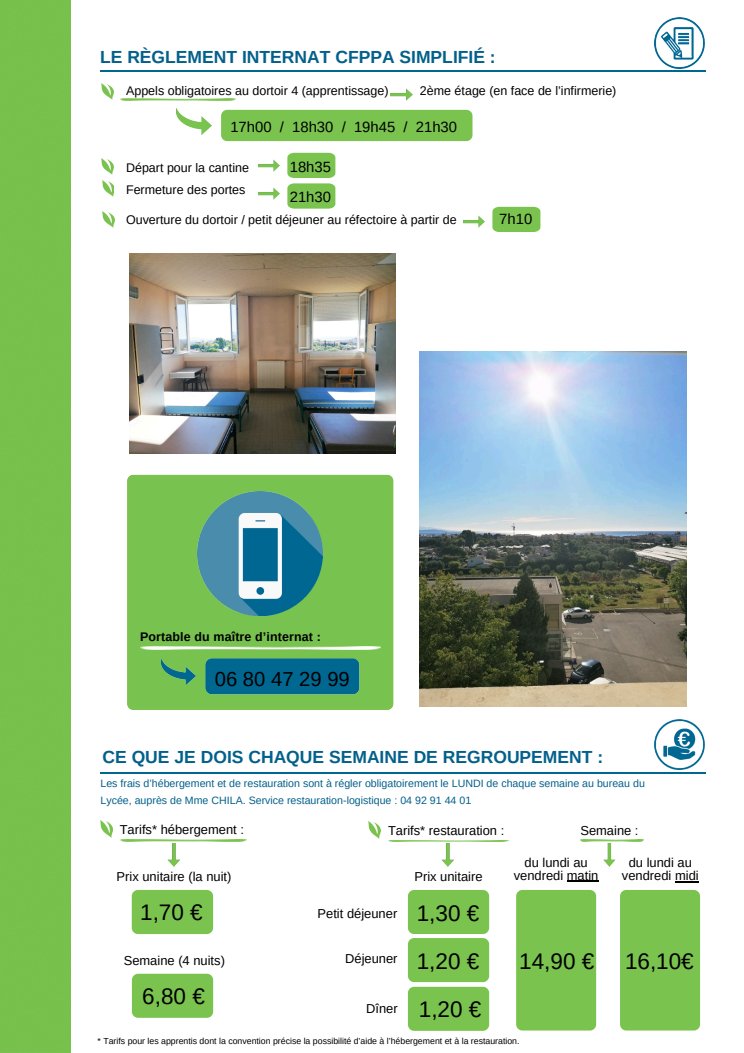
<style>
.page{position:relative;width:744px;height:1053px;background:#fff}
.page>*{position:absolute;margin:0;border:0;box-sizing:border-box;transform-origin:0 0}
.t1{font:22.48px "Arimo";color:#000}
.t2{font:20.24px "Arimo";color:#000}
.t3{font:700 17.48px "Arimo";color:#03608b}
.t4{font:14.84px "Arimo";color:#000}
.t5{font:12.92px/12.9px "Arimo";color:#000;text-align:center}
.t6{font:12.48px/22.5px "Arimo";color:#000}
.t7{font:700 12.44px "Arimo";letter-spacing:.01em;color:#000}
.t8{font:10.64px "Arimo";color:#03608b}
.t9{font:8.76px "Arimo";color:#000}
</style>
<div class="page">
<img style="left:70px;top:0;width:636px;height:1052px">
<div style="left:0;top:0;width:70px;height:1052px;background:#78c14d"></div>
<div style="left:127px;top:475px;width:266px;height:235px;background:#78c24f"></div>
<img style="left:120px;top:99px;width:115px;height:1px">
<hr style="left:100px;top:70px;width:605px;height:1px;background:#006791">
<hr style="left:100px;top:772px;width:605px;height:1px;background:#006791">
<img style="left:177px;top:109px;width:34px;height:25px">
<img style="left:391px;top:88px;width:21px;height:12px">
<img style="left:168px;top:843px;width:12px;height:23px">
<img style="left:442px;top:843px;width:13px;height:23px">
<img style="left:604px;top:843px;width:12px;height:23px">
<img style="left:258px;top:160px;width:22px;height:12px">
<img style="left:258px;top:188px;width:22px;height:12px">
<img style="left:463px;top:215px;width:22px;height:12px">
<div style="left:221px;top:110px;width:251px;height:31px;background:#7ac34f;border-radius:6px"></div>
<svg style="left:287px;top:153px;width:48px;height:55px;background:#8aca64"></svg>
<svg style="left:492px;top:207px;width:48px;height:25px"></svg>
<img style="left:120px;top:839px;width:127px;height:2px">
<img style="left:161px;top:659px;width:35px;height:25px">
<div style="left:206px;top:658px;width:154px;height:36px;background:#006791"></div>
<img style="left:102px;top:83px;width:11px;height:17px">
<img style="left:102px;top:158px;width:11px;height:16px">
<img style="left:102px;top:180px;width:12px;height:16px">
<img style="left:103px;top:211px;width:12px;height:16px">
<img style="left:100px;top:820px;width:12px;height:17px">
<img style="left:389px;top:840px;width:119px;height:1px">
<img style="left:580px;top:839px;width:64px;height:2px">
<img style="left:368px;top:821px;width:13px;height:17px">
<img style="left:129px;top:253px;width:267px;height:200px">
<img style="left:419px;top:351px;width:267px;height:355px">
<img style="left:140px;top:646px;width:241px;height:3px">
<img style="left:198px;top:491px;width:124px;height:125px">
<div style="left:132px;top:889px;width:81px;height:45px;background:#7ac34f;border-radius:6px"></div>
<div style="left:408px;top:889px;width:81px;height:45px;background:#7ac34f;border-radius:6px"></div>
<div style="left:516px;top:889px;width:80px;height:141px;background:#7ac34f;border-radius:6px"></div>
<div style="left:620px;top:889px;width:80px;height:141px;background:#7ac34f;border-radius:6px"></div>
<div style="left:408px;top:938px;width:81px;height:44px;background:#7ac34f;border-radius:6px"></div>
<div style="left:408px;top:986px;width:81px;height:44px;background:#7ac34f;border-radius:6px"></div>
<div style="left:132px;top:973px;width:81px;height:44px;background:#7ac34f;border-radius:6px"></div>
<img style="left:654px;top:18px;width:51px;height:50px">
<img style="left:654px;top:719px;width:51px;height:51px">
<hr style="left:567px;top:880px;width:31px;height:1px;background:#000">
<hr style="left:675px;top:880px;width:24px;height:2px;background:#000">
<p class="t3" style="left:100px;top:47px;width:397px">LE RÈGLEMENT INTERNAT CFPPA SIMPLIFIÉ :</p>
<p class="t6" style="left:126px;top:79px;width:264px">Appels obligatoires au dortoir 4 (apprentissage)</p>
<p class="t6" style="left:420px;top:79px;width:198px">2ème étage (en face de l’infirmerie)</p>
<p class="t4" style="left:230px;top:119px;width:228px">17h00 / 18h30 / 19h45 / 21h30</p>
<p class="t4" style="left:290px;top:158px;width:43px">18h35</p>
<p class="t4" style="left:290px;top:189px;width:43px">21h30</p>
<p class="t6" style="left:126px;top:156px;width:124px">Départ pour la cantine<br>Fermeture des portes</p>
<p class="t6" style="left:126px;top:209px;width:332px">Ouverture du dortoir / petit déjeuner au réfectoire à partir de</p>
<p class="t4" style="left:499px;top:211px;width:34px">7h10</p>
<h5 class="t7" style="left:140px;top:629px;width:182px">Portable du maître d’internat :</h5>
<h3 class="t2" style="left:215px;top:667px;width:136px">06 80 47 29 99</h3>
<p class="t3" style="left:103px;top:747px;width:502px">CE QUE JE DOIS CHAQUE SEMAINE DE REGROUPEMENT :</p>
<h6 class="t8" style="left:100px;top:777px;width:546px">Les frais d’hébergement et de restauration sont à régler obligatoirement le LUNDI de chaque semaine au bureau du</h6>
<p class="t8" style="left:100px;top:794px;width:372px">Lycée, auprès de Mme CHILA. Service restauration-logistique : 04 92 91 44 01</p>
<h2 class="t5" style="left:120px;top:823px;width:126px">Tarifs* hébergement :</h2>
<h6 class="t5" style="left:117px;top:869px;width:116px">Prix unitaire (la nuit)</h6>
<p class="t5" style="left:388px;top:824px;width:118px">Tarifs* restauration :</p>
<p class="t5" style="left:414px;top:869px;width:70px">Prix unitaire</p>
<h6 class="t5" style="left:580px;top:824px;width:60px">Semaine :</h6>
<p class="t5" style="left:514px;top:855px;width:86px">du lundi au vendredi matin</p>
<h6 class="t5" style="left:622px;top:856px;width:78px">du lundi au vendredi midi</h6>
<p class="t1" style="left:140px;top:900px;width:64px">1,70 €</p>
<p class="t5" style="left:124px;top:954px;width:103px">Semaine (4 nuits)</p>
<p class="t1" style="left:142px;top:983px;width:64px">6,80 €</p>
<p class="t5" style="left:318px;top:907px;width:81px">Petit déjeuner</p>
<p class="t5" style="left:345px;top:952px;width:54px">Déjeuner</p>
<h6 class="t5" style="left:366px;top:1002px;width:33px">Dîner</h6>
<h6 class="t1" style="left:417px;top:900px;width:64px">1,30 €</h6>
<h6 class="t1" style="left:417px;top:948px;width:64px">1,20 €</h6>
<h6 class="t1" style="left:419px;top:996px;width:64px">1,20 €</h6>
<p class="t1" style="left:519px;top:949px;width:77px">14,90 €</p>
<h1 class="t1" style="left:625px;top:948px;width:70px">16,10€</h1>
<h1 class="t9" style="left:98px;top:1036px;width:424px">* Tarifs pour les apprentis dont la convention précise la possibilité d’aide à l’hébergement et à la restauration.</h1>
</div>
